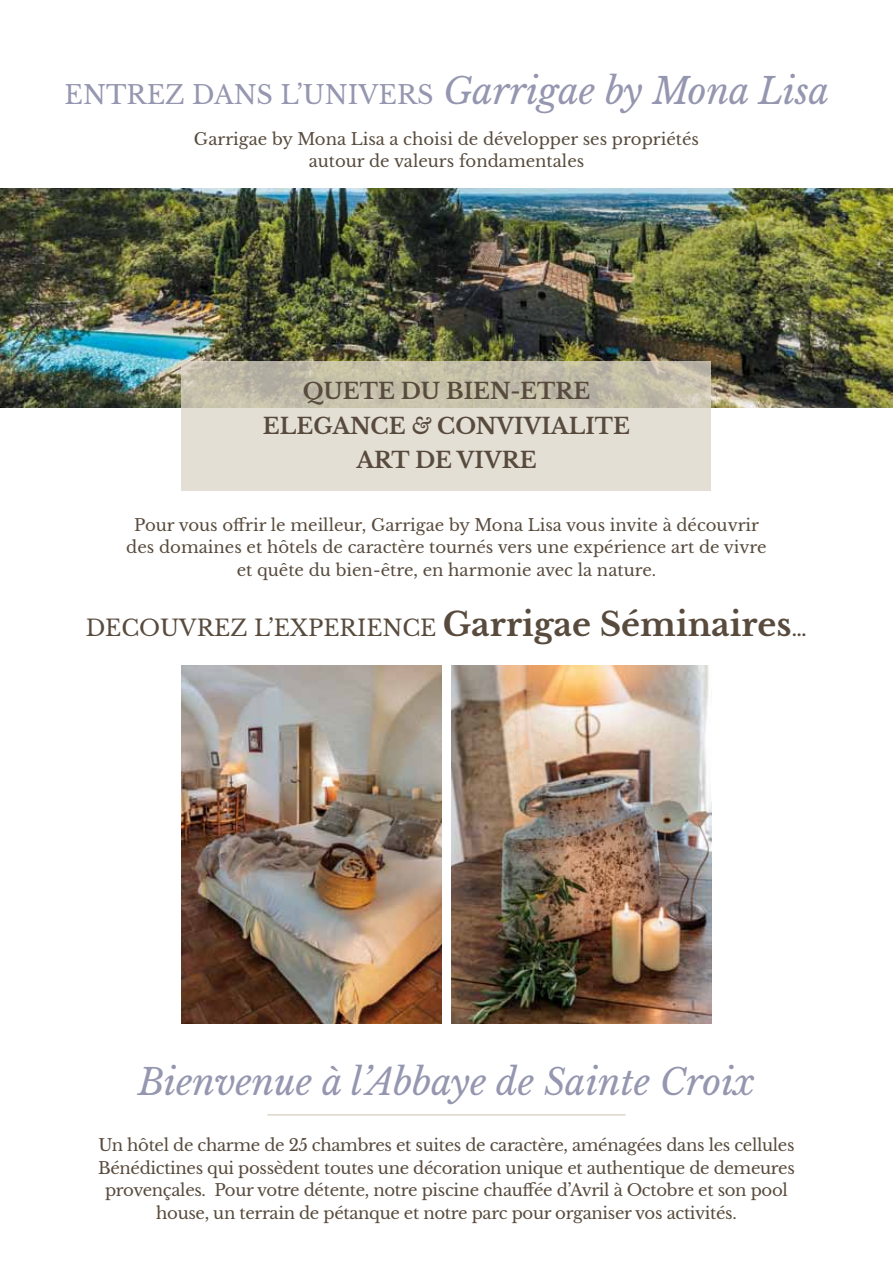
<style>
.page{position:relative;width:893px;height:1263px;background:#fff}
.page>*{position:absolute;margin:0;border:0;box-sizing:border-box;transform-origin:0 0}
.t1{font:italic 36px "Libre Baskerville";color:#9596b0}
.t2{font:25.5px "Libre Baskerville";color:#9596b0}
.t3{font:22.35px "Libre Baskerville";color:#584b3d}
.t4{font:700 22.05px/34.5px "Libre Baskerville";color:#584b3d;text-align:center}
.t5{font:16.5px/22.5px "Libre Baskerville";letter-spacing:-.02em;color:#584b3d;text-align:center}
.t6{font:16.5px/22.5px "Libre Baskerville";color:#584b3d;text-align:center}
.s1{font-style:italic;font-size:36px}
.s2{font-weight:400;font-style:italic}
.s3{font-weight:700;font-size:32.4px}
</style>
<div class="page">
<img style="left:0;top:188px;width:893px;height:220px">
<img style="left:182px;top:665px;width:529px;height:358px">
<hr style="left:267px;top:1114px;width:359px;height:1px;background:#ddd6c9">
<svg style="left:182px;top:361px;width:529px;height:130px;background:#d8d2c5"></svg>
<div style="left:442px;top:657px;width:9px;height:379px;background:#fff"></div>
<h2 class="t2" style="left:65px;top:79px;width:766px">ENTREZ DANS L’UNIVERS <span class="s1">Garrigae by Mona Lisa</span></h2>
<p class="t6" style="left:194px;top:128px;width:506px">Garrigae by Mona Lisa a choisi de développer ses propriétés autour de valeurs fondamentales</p>
<h3 class="t4" style="left:263px;top:374px;width:369px">QUETE DU BIEN-ETRE<br>ELEGANCE <span class="s2">&amp;</span> CONVIVIALITE<br>ART DE VIVRE</h3>
<p class="t6" style="left:126px;top:513px;width:642px">Pour vous offrir le meilleur, Garrigae by Mona Lisa vous invite à découvrir des domaines et hôtels de caractère tournés vers une expérience art de vivre et quête du bien-être, en harmonie avec la nature.</p>
<h3 class="t3" style="left:86px;top:614px;width:723px">DECOUVREZ L’EXPERIENCE <span class="s3">Garrigae Séminaires</span>…</h3>
<h1 class="t1" style="left:138px;top:1060px;width:618px">Bienvenue à l’Abbaye de Sainte Croix</h1>
<p class="t5" style="left:98px;top:1134px;width:698px">Un hôtel de charme de 25 chambres et suites de caractère, aménagées dans les cellules Bénédictines qui possèdent toutes une décoration unique et authentique de demeures provençales. Pour votre détente, notre piscine chauffée d’Avril à Octobre et son pool house, un terrain de pétanque et notre parc pour organiser vos activités.</p>
</div>
